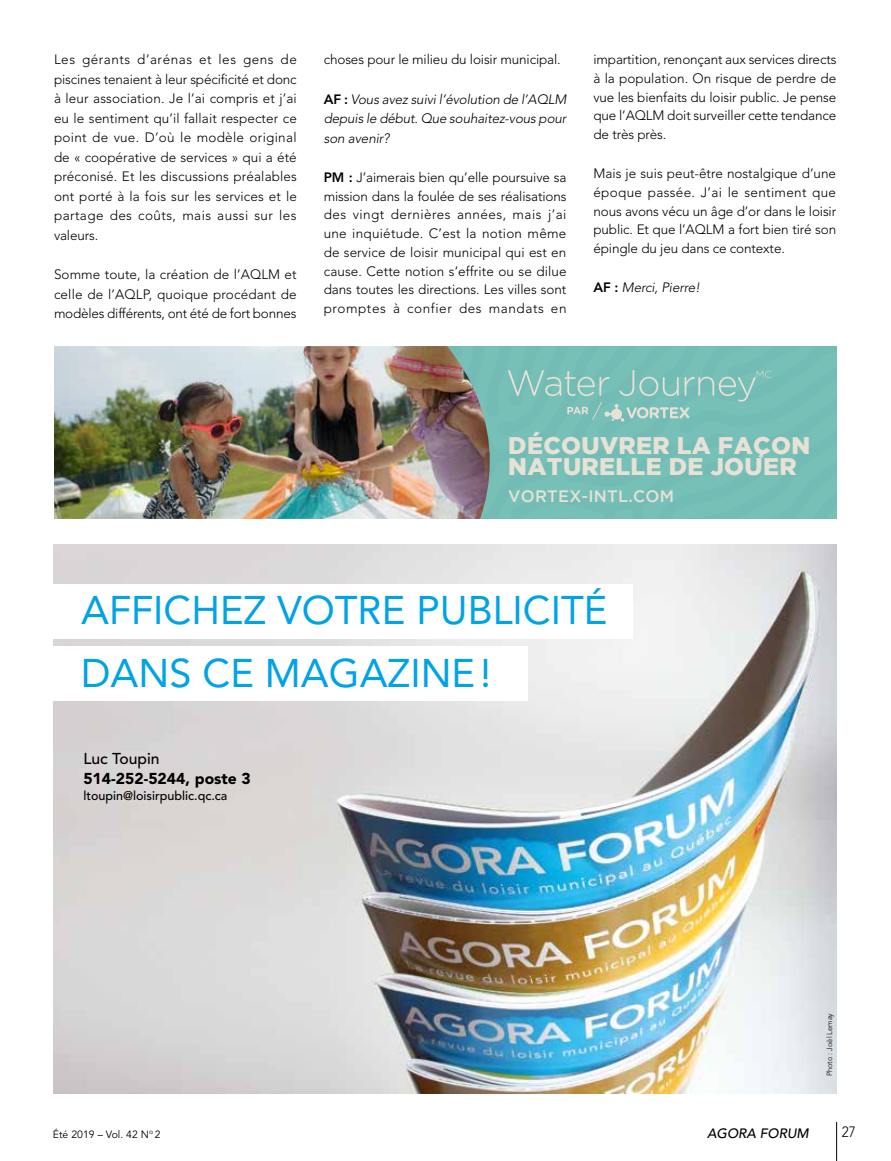
<style>
.page{position:relative;width:891px;height:1161px;background:#fff}
.page>*{position:absolute;margin:0;border:0;box-sizing:border-box;transform-origin:0 0}
.t1{font:39.75px/63px "Avenir";color:#00a3e6}
.t2{font:900 24px/21px "Gotham";letter-spacing:.015em;color:#e8e1d6}
.t3{font:500 16.5px "Gotham";letter-spacing:.015em;color:#e8e1d6}
.t4{font:900 15.75px "Avenir";color:#000}
.t5{font:500 15.75px "Avenir";color:#000}
.t6{font:300 14.85px "Avenir";color:#000;scale:.91 1}
.t7{font:300 13.5px/18.8px "Avenir";letter-spacing:-.01em;color:#000;text-align:justify}
.t8{font:italic 300 13.5px/19.5px "Avenir";letter-spacing:-.01em;color:#000;text-align:justify}
.t9{font:italic 500 13.5px "Avenir";color:#000}
.t10{font:500 12.6px "Avenir";color:#000}
.t11{font:10.5px "Avenir";color:#000}
.t12{font:300 7.5px "Avenir";color:#000}
.s1{font-weight:800;font-style:normal}
.s2{font-weight:800}
</style>
<div class="page">
<div style="left:490px;top:346px;width:347px;height:173px;background:#77c0b8"></div>
<svg style="left:508px;top:370px;width:263px;height:52px;background:#82c2ba"></svg>
<img style="left:54px;top:346px;width:436px;height:173px">
<img style="left:54px;top:545px;width:783px;height:549px">
<div style="left:46px;top:584px;width:587px;height:55px;background:#fff"></div>
<div style="left:46px;top:646px;width:481px;height:55px;background:#fff"></div>
<hr style="left:836px;top:1122px;width:1px;height:39px;background:#000">
<p class="t7" style="left:54px;top:50px;width:244px;line-height:19.5px">Les gérants d’arénas et les gens de piscines tenaient à leur spécificité et donc à leur association. Je l’ai compris et j’ai eu le sentiment qu’il fallait respecter ce point de vue. D’où le modèle original de « coopérative de services » qui a été préconisé. Et les discussions préalables ont porté à la fois sur les services et le partage des coûts, mais aussi sur les valeurs.</p>
<p class="t7" style="left:54px;top:265px;width:244px;line-height:19.5px">Somme toute, la création de l’AQLM et celle de l’AQLP, quoique procédant de modèles différents, ont été de fort bonnes</p>
<p class="t7" style="left:324px;top:50px;width:239px">choses pour le milieu du loisir municipal.</p>
<p class="t8" style="left:324px;top:89px;width:244px"><span class="s1">AF :</span> Vous avez suivi l’évolution de l’AQLM depuis le début. Que souhaitez-vous pour son avenir?</p>
<p class="t7" style="left:324px;top:168px;width:244px"><span class="s2">PM :</span> J’aimerais bien qu’elle poursuive sa mission dans la foulée de ses réalisations des vingt dernières années, mais j’ai une inquiétude. C’est la notion même de service de loisir municipal qui est en cause. Cette notion s’effrite ou se dilue dans toutes les directions. Les villes sont promptes à confier des mandats en</p>
<p class="t7" style="left:593px;top:50px;width:244px">impartition, renonçant aux services directs à la population. On risque de perdre de vue les bienfaits du loisir public. Je pense que l’AQLM doit surveiller cette tendance de très près.</p>
<p class="t7" style="left:593px;top:164px;width:244px">Mais je suis peut-être nostalgique d’une époque passée. J’ai le sentiment que nous avons vécu un âge d’or dans le loisir public. Et que l’AQLM a fort bien tiré son épingle du jeu dans ce contexte.</p>
<p class="t8" style="left:593px;top:278px;width:108px"><span class="s1">AF :</span> Merci, Pierre!</p>
<h2 class="t2" style="left:508px;top:434px;width:303px">DÉCOUVRER LA FAÇON<br>NATURELLE DE JOUER</h2>
<p class="t3" style="left:508px;top:487px;width:167px">VORTEX-INTL.COM</p>
<h1 class="t1" style="left:81px;top:579px;width:528px">AFFICHEZ VOTRE PUBLICITÉ<br>DANS CE MAGAZINE!</h1>
<p class="t5" style="left:83px;top:750px;width:78px">Luc Toupin</p>
<p class="t4" style="left:83px;top:769px;width:169px">514-252-5244, poste 3</p>
<p class="t10" style="left:83px;top:788px;width:146px">ltoupin@loisirpublic.qc.ca</p>
<p class="t12" style="left:825px;top:1076px;width:65px;rotate:-90deg">Photo : Joël Lemay</p>
<p class="t11" style="left:53px;top:1128px;width:109px">Été 2019 – Vol. 42 N<sup>o</sup> 2</p>
<p class="t9" style="left:707px;top:1125px;width:103px">AGORA FORUM</p>
<p class="t6" style="left:842px;top:1124px;width:17px">27</p>
</div>
